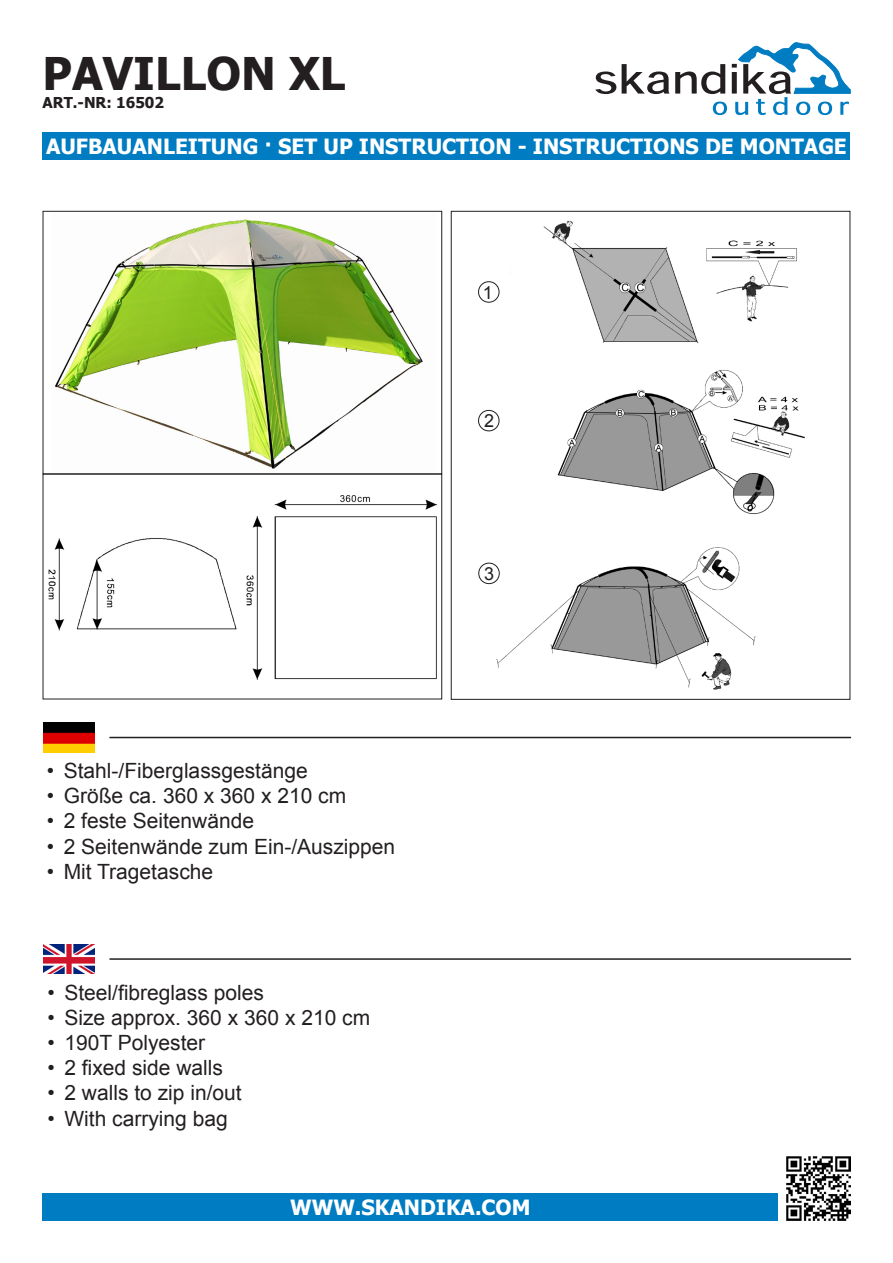
<style>
.page{position:relative;width:893px;height:1263px;background:#fff}
.page>*{position:absolute;margin:0;border:0;box-sizing:border-box;transform-origin:0 0}
.t1{font:700 45px "Tahoma";color:#231f20}
.t2{font:21px "Arial";color:#231f20}
.t3{font:700 21px "Tahoma";color:#fff}
.t4{font:18px "Arial";color:#231f20}
.t5{font:700 15px "Tahoma";color:#231f20}
</style>
<div class="page">
<svg style="left:595px;top:72px;width:21px;height:22px"></svg>
<svg style="left:622px;top:64px;width:47px;height:30px"></svg>
<svg style="left:675px;top:43px;width:175px;height:72px"></svg>
<img style="left:43px;top:944px;width:52px;height:29px">
<hr style="left:109px;top:958px;width:742px;height:2px;background:#231f20">
<img style="left:55px;top:219px;width:368px;height:250px">
<div style="left:43px;top:211px;width:399px;height:263px;border:1px solid #231f20"></div>
<div style="left:43px;top:132px;width:807px;height:27px;background:#007cc2"></div>
<div style="left:43px;top:1193px;width:735px;height:27px;background:#007cc2"></div>
<img style="left:787px;top:1157px;width:63px;height:63px">
<img style="left:495px;top:220px;width:310px;height:470px">
<div style="left:478px;top:281px;width:21px;height:22px;border:1px solid #231f20;border-radius:50%"></div>
<div style="left:478px;top:410px;width:21px;height:21px;border:1px solid #231f20;border-radius:50%"></div>
<div style="left:478px;top:563px;width:22px;height:21px;border:1px solid #231f20;border-radius:50%"></div>
<img style="left:43px;top:723px;width:52px;height:29px">
<hr style="left:109px;top:737px;width:742px;height:1px;background:#231f20">
<img style="left:48px;top:495px;width:390px;height:185px">
<div style="left:43px;top:473px;width:399px;height:226px;border:1px solid #231f20"></div>
<h1 class="t1" style="left:43px;top:42px;width:305px">PAVILLON XL</h1>
<p class="t5" style="left:43px;top:92px;width:123px">ART.-NR: 16502</p>
<p class="t3" style="left:46px;top:131px;width:802px">AUFBAUANLEITUNG · SET UP INSTRUCTION - INSTRUCTIONS DE MONTAGE</p>
<p class="t4" style="left:483px;top:280px;width:12px">1</p>
<p class="t4" style="left:484px;top:409px;width:12px">2</p>
<p class="t2" style="left:47px;top:757px;width:262px">• Stahl-/Fiberglassgestänge</p>
<p class="t2" style="left:47px;top:782px;width:301px">• Größe ca. 360 x 360 x 210 cm</p>
<p class="t2" style="left:47px;top:807px;width:209px">• 2 feste Seitenwände</p>
<p class="t2" style="left:47px;top:832px;width:350px">• 2 Seitenwände zum Ein-/Auszippen</p>
<p class="t2" style="left:47px;top:858px;width:168px">• Mit Tragetasche</p>
<p class="t2" style="left:47px;top:978px;width:218px">• Steel/fibreglass poles</p>
<p class="t2" style="left:47px;top:1003px;width:324px">• Size approx. 360 x 360 x 210 cm</p>
<p class="t2" style="left:47px;top:1029px;width:159px">• 190T Polyester</p>
<p class="t2" style="left:47px;top:1054px;width:177px">• 2 fixed side walls</p>
<p class="t2" style="left:47px;top:1079px;width:196px">• 2 walls to zip in/out</p>
<p class="t2" style="left:47px;top:1104px;width:182px">• With carrying bag</p>
<p class="t4" style="left:484px;top:562px;width:12px">3</p>
<p class="t3" style="left:290px;top:1192px;width:242px">WWW.SKANDIKA.COM</p>
</div>
